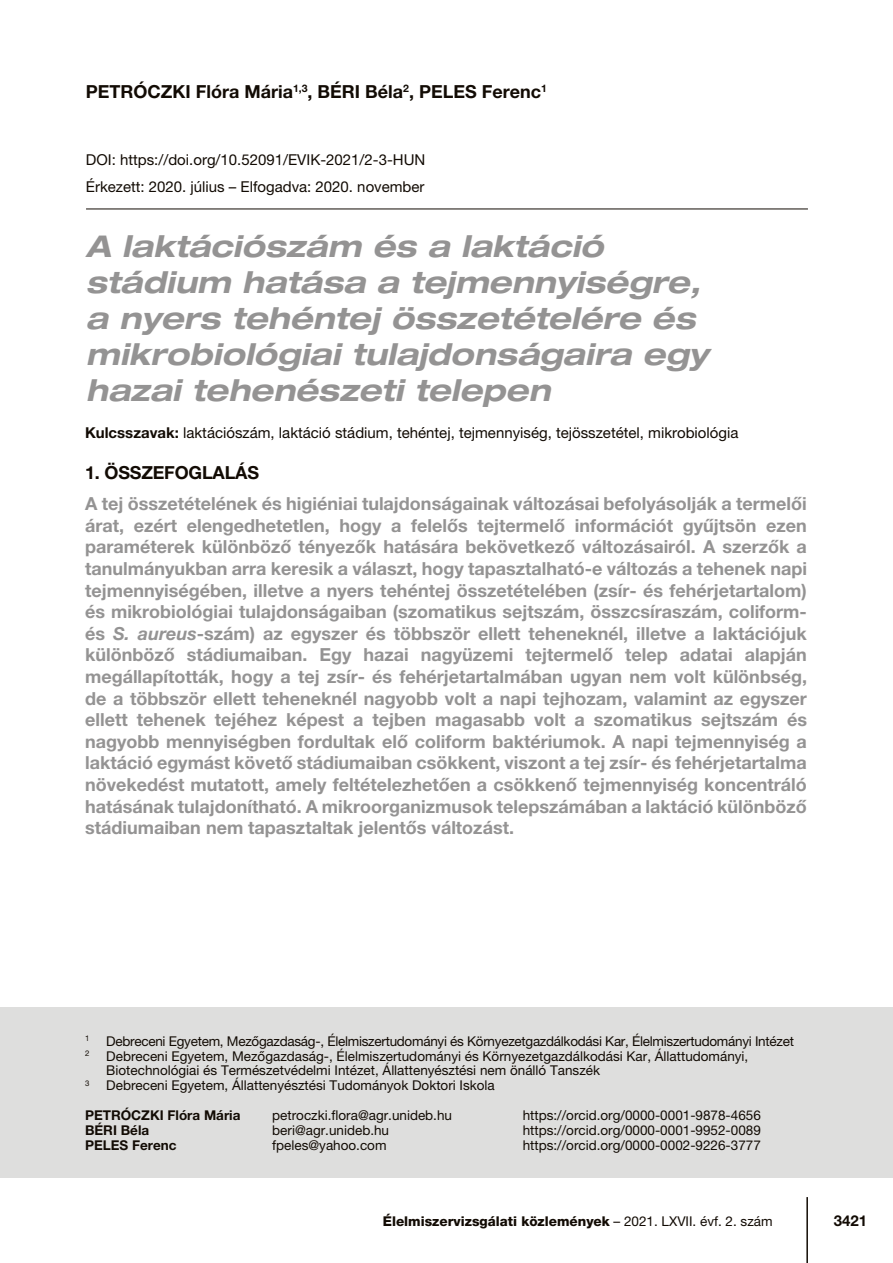
<style>
.page{position:relative;width:893px;height:1263px;background:#fff}
.page>*{position:absolute;margin:0;border:0;box-sizing:border-box;transform-origin:0 0}
.t1{font:italic 700 expanded 30px/36px "Helvetica Neue LT Pro";color:#949393}
.t2{font:700 18px/21.6px "Helvetica Neue LT Pro";color:#949393;text-align:justify}
.Normál{font:700 18px "Helvetica Neue LT Pro";color:#120b04}
.Normál-2{font:15px "Helvetica Neue LT Pro";color:#120b04}
.t3{font:700 15px "Helvetica Neue LT Pro";color:#120b04}
.Normál-3{font:13.5px/14.9px "Helvetica Neue LT Pro";color:#120b04}
.Normál-4{font:13.5px "Helvetica Neue LT Pro";letter-spacing:-.02em;color:#120b04}
.t4{font:800 13.5px "Helvetica Neue LT Pro";color:#120b04}
.Normál-5{font:700 13.5px "Helvetica Neue LT Pro";color:#120b04}
.Normál-6{font:7.8px "Helvetica Neue LT Pro";color:#120b04}
.s1{font-weight:700}
.s2{font-style:italic}
.s3{font-weight:400}
</style>
<div class="page">
<hr style="left:806px;top:1197px;width:2px;height:66px;background:#120b04">
<hr style="left:86px;top:209px;width:722px;height:1px;background:#120b04">
<div style="left:0;top:1008px;width:893px;height:170px;background:#dededd"></div>
<p class="Normál" style="left:86px;top:80px;width:463px">PETRÓCZKI Flóra Mária<sup>1,3</sup>, BÉRI Béla<sup>2</sup>, PELES Ferenc<sup>1</sup></p>
<p class="Normál-2" style="left:86px;top:151px;width:341px">DOI: https://doi.org/10.52091/EVIK-2021/2-3-HUN</p>
<p class="Normál-2" style="left:86px;top:178px;width:340px">Érkezett: 2020. július – Elfogadva: 2020. november</p>
<p class="t1" style="left:86px;top:229px;width:624px">A laktációszám és a laktáció stádium hatása a tejmennyiségre, a nyers tehéntej összetételére és mikrobiológiai tulajdonságaira egy hazai tehenészeti telepen</p>
<p class="Normál-2" style="left:85px;top:424px;width:655px"><span class="s1">Kulcsszavak:</span> laktációszám, laktáció stádium, tehéntej, tejmennyiség, tejösszetétel, mikrobiológia</p>
<p class="Normál" style="left:85px;top:462px;width:176px">1. ÖSSZEFOGLALÁS</p>
<p class="t2" style="left:85px;top:492px;width:723px">A tej összetételének és higiéniai tulajdonságainak változásai befolyásolják a termelői árat, ezért elengedhetetlen, hogy a felelős tejtermelő információt gyűjtsön ezen paraméterek különböző tényezők hatására bekövetkező változásairól. A szerzők a tanulmányukban arra keresik a választ, hogy tapasztalható-e változás a tehenek napi tejmennyiségében, illetve a nyers tehéntej összetételében (zsír- és fehérjetartalom) és mikrobiológiai tulajdonságaiban (szomatikus sejtszám, összcsíraszám, coliform&shy;és <span class="s2">S. aureus</span>-szám) az egyszer és többször ellett teheneknél, illetve a laktációjuk különböző stádiumaiban. Egy hazai nagyüzemi tejtermelő telep adatai alapján megállapították, hogy a tej zsír- és fehérjetartalmában ugyan nem volt különbség, de a többször ellett teheneknél nagyobb volt a napi tejhozam, valamint az egyszer ellett tehenek tejéhez képest a tejben magasabb volt a szomatikus sejtszám és nagyobb mennyiségben fordultak elő coliform baktériumok. A napi tejmennyiség a laktáció egymást követő stádiumaiban csökkent, viszont a tej zsír- és fehérjetartalma növekedést mutatott, amely feltételezhetően a csökkenő tejmennyiség koncentráló hatásának tulajdonítható. A mikroorganizmusok telepszámában a laktáció különböző stádiumaiban nem tapasztaltak jelentős változást.</p>
<p class="Normál-6" style="left:85px;top:1034px;width:6px">1</p>
<p class="Normál-4" style="left:106px;top:1033px;width:689px">Debreceni Egyetem, Mezőgazdaság-, Élelmiszertudományi és Környezetgazdálkodási Kar, Élelmiszertudományi Intézet</p>
<p class="Normál-6" style="left:85px;top:1049px;width:6px">2</p>
<p class="Normál-3" style="left:106px;top:1048px;width:644px">Debreceni Egyetem, Mezőgazdaság-, Élelmiszertudományi és Környezetgazdálkodási Kar, Állattudományi,<br>Biotechnológiai és Természetvédelmi Intézet, Állattenyésztési nem önálló Tanszék</p>
<p class="Normál-6" style="left:85px;top:1078px;width:6px">3</p>
<p class="Normál-3" style="left:106px;top:1078px;width:390px">Debreceni Egyetem, Állattenyésztési Tudományok Doktori Iskola</p>
<p class="Normál-5" style="left:85px;top:1107px;width:157px">PETRÓCZKI Flóra Mária</p>
<p class="Normál-3" style="left:272px;top:1107px;width:181px">petroczki.flora@agr.unideb.hu</p>
<p class="Normál-3" style="left:523px;top:1107px;width:240px">https://orcid.org/0000-0001-9878-4656</p>
<p class="Normál-5" style="left:85px;top:1122px;width:66px">BÉRI Béla</p>
<p class="Normál-3" style="left:272px;top:1122px;width:118px">beri@agr.unideb.hu</p>
<p class="Normál-3" style="left:523px;top:1122px;width:240px">https://orcid.org/0000-0001-9952-0089</p>
<p class="Normál-5" style="left:85px;top:1136px;width:93px">PELES Ferenc</p>
<p class="Normál-3" style="left:272px;top:1137px;width:116px">fpeles@yahoo.com</p>
<p class="Normál-3" style="left:523px;top:1137px;width:240px">https://orcid.org/0000-0002-9226-3777</p>
<p class="t4" style="left:383px;top:1213px;width:391px">Élelmiszervizsgálati közlemények <span class="s3">– 2021. LXVII. évf. 2. szám</span></p>
<p class="t3" style="left:834px;top:1211px;width:35px">3421</p>
</div>
